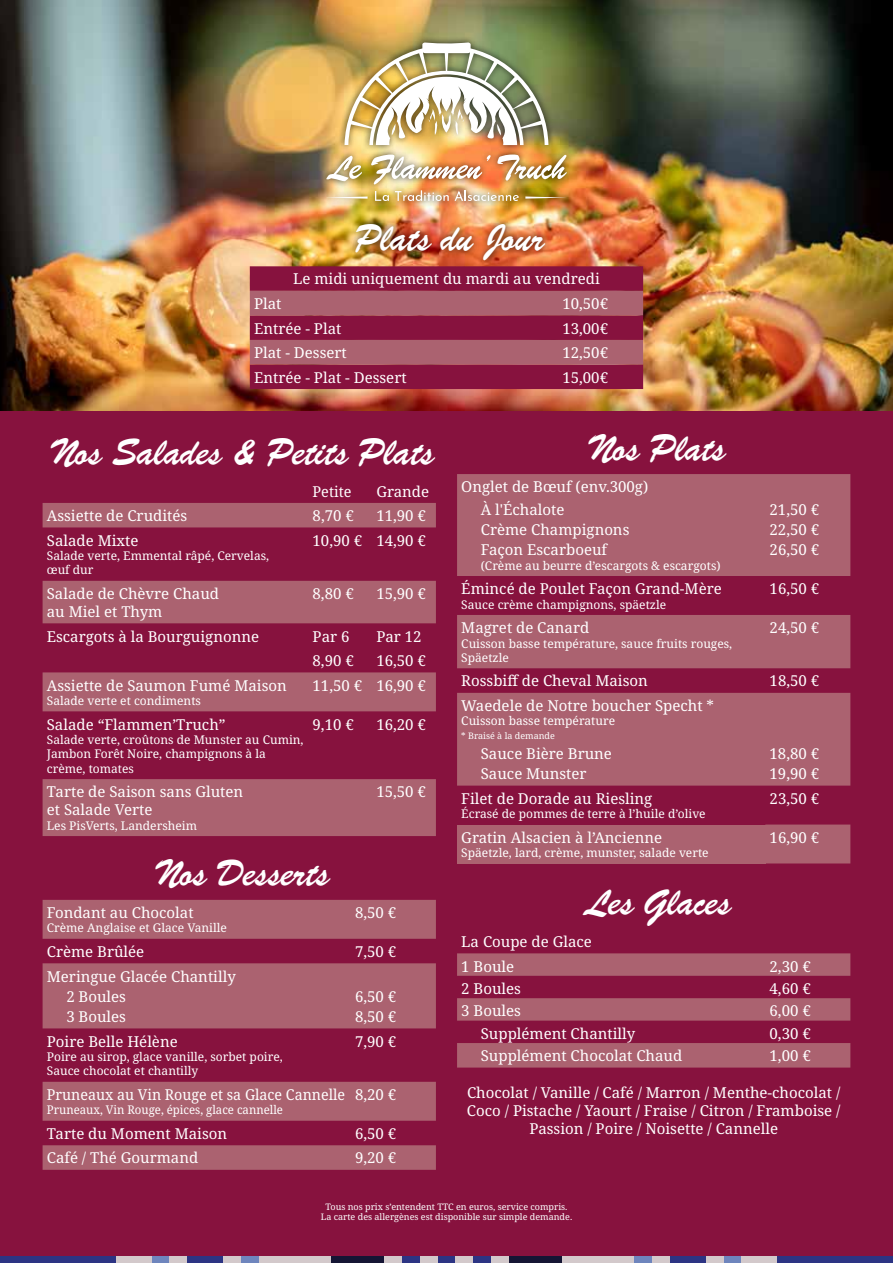
<style>
.page{position:relative;width:893px;height:1263px;background:#87123e}
.page>*{position:absolute;margin:0;border:0;box-sizing:border-box;transform-origin:0 0}
.t1{font:39px "Brush Script Opti";color:#fff}
.t2{font:15px/18px "Noto Serif";color:#fff}
.t3{font:15px "Noto Serif";color:#fff;scale:.95 1}
.t4{font:15px "Noto Serif";color:#fff;scale:.96 1}
.t5{font:12px/14.4px "Noto Serif";color:#fff}
.t6{font:12px "Noto Serif";color:#fff;scale:.95 1}
.t7{font:9px/10.8px "Noto Serif";color:#fff;text-align:center}
</style>
<div class="page">
<img style="left:0;top:0;width:893px;height:410px">
<div style="left:509px;top:1256px;width:54px;height:7px;background:#151534"></div>
<div style="left:330px;top:1256px;width:54px;height:7px;background:#151534"></div>
<div style="left:0;top:1256px;width:116px;height:7px;background:#2c3483"></div>
<div style="left:187px;top:1256px;width:36px;height:7px;background:#2c3483"></div>
<div style="left:670px;top:1256px;width:36px;height:7px;background:#2c3483"></div>
<div style="left:473px;top:1256px;width:18px;height:7px;background:#2c3483"></div>
<div style="left:438px;top:1256px;width:17px;height:7px;background:#2c3483"></div>
<div style="left:402px;top:1256px;width:18px;height:7px;background:#2c3483"></div>
<div style="left:777px;top:1256px;width:116px;height:7px;background:#2c3483"></div>
<div style="left:152px;top:1256px;width:17px;height:7px;background:#6e85bd"></div>
<div style="left:241px;top:1256px;width:18px;height:7px;background:#6e85bd"></div>
<div style="left:724px;top:1256px;width:17px;height:7px;background:#6e85bd"></div>
<div style="left:634px;top:1256px;width:18px;height:7px;background:#6e85bd"></div>
<div style="left:116px;top:1256px;width:36px;height:7px;background:#d3c9cb"></div>
<div style="left:259px;top:1256px;width:71px;height:7px;background:#d3c9cb"></div>
<div style="left:169px;top:1256px;width:18px;height:7px;background:#d3c9cb"></div>
<div style="left:223px;top:1256px;width:18px;height:7px;background:#d3c9cb"></div>
<div style="left:741px;top:1256px;width:36px;height:7px;background:#d3c9cb"></div>
<div style="left:563px;top:1256px;width:71px;height:7px;background:#d3c9cb"></div>
<div style="left:706px;top:1256px;width:18px;height:7px;background:#d3c9cb"></div>
<div style="left:652px;top:1256px;width:18px;height:7px;background:#d3c9cb"></div>
<div style="left:491px;top:1256px;width:18px;height:7px;background:#d3c9cb"></div>
<div style="left:384px;top:1256px;width:18px;height:7px;background:#d3c9cb"></div>
<div style="left:455px;top:1256px;width:18px;height:7px;background:#d3c9cb"></div>
<div style="left:420px;top:1256px;width:18px;height:7px;background:#d3c9cb"></div>
<svg style="left:43px;top:900px;width:393px;height:270px;fill:#ab6270"></svg>
<svg style="left:457px;top:953px;width:393px;height:114px"></svg>
<div style="left:320px;top:36px;width:253px;height:172px;background:#000;opacity:.75"></div>
<svg style="left:326px;top:156px;width:36px;height:25px"></svg>
<img style="left:371px;top:155px;width:120px;height:29px">
<img style="left:497px;top:155px;width:70px;height:26px">
<svg style="left:525px;top:196px;width:42px;height:3px"></svg>
<svg style="left:326px;top:196px;width:42px;height:3px"></svg>
<svg style="left:375px;top:191px;width:14px;height:10px"></svg>
<svg style="left:395px;top:190px;width:54px;height:11px"></svg>
<svg style="left:455px;top:190px;width:64px;height:11px"></svg>
<img style="left:345px;top:42px;width:203px;height:103px">
<svg style="left:457px;top:474px;width:393px;height:389px;fill:#ab6270"></svg>
<div style="left:457px;top:824px;width:308px;height:39px;background:#ab6270"></div>
<svg style="left:250px;top:266px;width:393px;height:123px"></svg>
<svg style="left:250px;top:291px;width:393px;height:73px"></svg>
<svg style="left:43px;top:503px;width:393px;height:333px"></svg>
<div style="left:349px;top:217px;width:202px;height:50px;background:#000;opacity:.75"></div>
<h1 class="t1" style="left:352px;top:215px;width:190px">Plats du Jour</h1>
<p class="t2" style="left:293px;top:271px;width:308px">Le midi uniquement du mardi au vendredi</p>
<p class="t2" style="left:254px;top:295px;width:29px">Plat</p>
<p class="t2" style="left:562px;top:295px;width:47px">10,50€</p>
<p class="t2" style="left:254px;top:320px;width:89px">Entrée - Plat</p>
<p class="t2" style="left:562px;top:320px;width:47px">13,00€</p>
<p class="t2" style="left:254px;top:344px;width:94px">Plat - Dessert</p>
<p class="t2" style="left:562px;top:344px;width:47px">12,50€</p>
<p class="t2" style="left:254px;top:369px;width:154px">Entrée - Plat - Dessert</p>
<p class="t2" style="left:562px;top:369px;width:47px">15,00€</p>
<h1 class="t1" style="left:47px;top:429px;width:385px">Nos Salades &amp; Petits Plats</h1>
<p class="t4" style="left:313px;top:481px;width:42px">Petite</p>
<p class="t2" style="left:376px;top:483px;width:54px">Grande</p>
<p class="t2" style="left:47px;top:507px;width:142px">Assiette de Crudités</p>
<p class="t2" style="left:313px;top:507px;width:43px">8,70 €</p>
<p class="t2" style="left:376px;top:507px;width:51px">11,90 €</p>
<p class="t2" style="left:47px;top:532px;width:93px">Salade Mixte</p>
<p class="t5" style="left:47px;top:549px;width:224px">Salade verte, Emmental râpé, Cervelas, œuf dur</p>
<p class="t2" style="left:313px;top:532px;width:115px">10,90 € 14,90 €</p>
<p class="t2" style="left:47px;top:585px;width:174px">Salade de Chèvre Chaud au Miel et Thym</p>
<p class="t2" style="left:313px;top:585px;width:43px">8,80 €</p>
<p class="t2" style="left:376px;top:585px;width:51px">15,90 €</p>
<p class="t2" style="left:47px;top:627px;width:214px">Escargots à la Bourguignonne</p>
<p class="t2" style="left:313px;top:627px;width:38px">Par 6</p>
<p class="t2" style="left:376px;top:627px;width:47px">Par 12</p>
<p class="t2" style="left:313px;top:652px;width:43px">8,90 €</p>
<p class="t2" style="left:376px;top:652px;width:51px">16,50 €</p>
<p class="t2" style="left:47px;top:677px;width:241px">Assiette de Saumon Fumé Maison</p>
<p class="t5" style="left:47px;top:694px;width:156px">Salade verte et condiments</p>
<p class="t2" style="left:313px;top:677px;width:115px">11,50 € 16,90 €</p>
<p class="t2" style="left:47px;top:716px;width:180px">Salade “Flammen’Truch”</p>
<p class="t5" style="left:47px;top:733px;width:258px">Salade verte, croûtons de Munster au Cumin,<br>Jambon Forêt Noire, champignons à la crème, tomates</p>
<p class="t2" style="left:47px;top:783px;width:198px">Tarte de Saison sans Gluten et Salade Verte</p>
<p class="t5" style="left:47px;top:818px;width:152px">Les PisVerts, Landersheim</p>
<p class="t2" style="left:313px;top:716px;width:43px">9,10 €</p>
<p class="t2" style="left:376px;top:716px;width:51px">16,20 €</p>
<p class="t2" style="left:376px;top:783px;width:51px">15,50 €</p>
<h1 class="t1" style="left:152px;top:850px;width:176px">Nos Desserts</h1>
<p class="t2" style="left:47px;top:904px;width:148px">Fondant au Chocolat</p>
<p class="t5" style="left:47px;top:921px;width:182px">Crème Anglaise et Glace Vanille</p>
<p class="t2" style="left:355px;top:904px;width:43px">8,50 €</p>
<p class="t2" style="left:47px;top:943px;width:99px">Crème Brûlée</p>
<p class="t2" style="left:355px;top:943px;width:43px">7,50 €</p>
<p class="t2" style="left:66px;top:966px;width:171px;line-height:20.2px;text-indent:-20px">Meringue Glacée Chantilly<br>2 Boules</p>
<p class="t2" style="left:355px;top:988px;width:43px">6,50 €</p>
<p class="t2" style="left:66px;top:1008px;width:61px">3 Boules</p>
<p class="t2" style="left:355px;top:1008px;width:43px">8,50 €</p>
<p class="t2" style="left:47px;top:1033px;width:132px">Poire Belle Hélène</p>
<p class="t5" style="left:47px;top:1050px;width:237px">Poire au sirop, glace vanille, sorbet poire,<br>Sauce chocolat et chantilly</p>
<p class="t2" style="left:355px;top:1033px;width:43px">7,90 €</p>
<p class="t3" style="left:47px;top:1084px;width:316px">Pruneaux au Vin Rouge et sa Glace Cannelle</p>
<p class="t6" style="left:47px;top:1102px;width:250px">Pruneaux, Vin Rouge, épices, glace cannelle</p>
<p class="t2" style="left:355px;top:1086px;width:43px">8,20 €</p>
<p class="t2" style="left:47px;top:1125px;width:182px">Tarte du Moment Maison</p>
<p class="t2" style="left:355px;top:1125px;width:43px">6,50 €</p>
<p class="t2" style="left:47px;top:1149px;width:153px">Café / Thé Gourmand</p>
<p class="t2" style="left:355px;top:1149px;width:43px">9,20 €</p>
<h1 class="t1" style="left:585px;top:425px;width:139px">Nos Plats</h1>
<p class="t2" style="left:481px;top:476px;width:169px;line-height:22.4px;text-indent:-20px">Onglet de Bœuf (env.300g)<br>À l'Échalote</p>
<p class="t2" style="left:770px;top:501px;width:51px">21,50 €</p>
<p class="t2" style="left:481px;top:521px;width:150px">Crème Champignons</p>
<p class="t2" style="left:770px;top:521px;width:51px">22,50 €</p>
<p class="t2" style="left:481px;top:541px;width:128px">Façon Escarboeuf</p>
<p class="t5" style="left:481px;top:558px;width:241px">(Crème au beurre d’escargots &amp; escargots)</p>
<p class="t2" style="left:770px;top:541px;width:51px">26,50 €</p>
<p class="t2" style="left:461px;top:580px;width:262px">Émincé de Poulet Façon Grand-Mère</p>
<p class="t5" style="left:461px;top:597px;width:206px">Sauce crème champignons, späetzle</p>
<p class="t2" style="left:461px;top:619px;width:130px">Magret de Canard</p>
<p class="t5" style="left:461px;top:636px;width:272px">Cuisson basse température, sauce fruits rouges,<br>Späetzle</p>
<p class="t2" style="left:770px;top:580px;width:51px">16,50 €</p>
<p class="t2" style="left:770px;top:619px;width:51px">24,50 €</p>
<p class="t2" style="left:461px;top:672px;width:188px">Rossbiff de Cheval Maison</p>
<p class="t2" style="left:770px;top:672px;width:51px">18,50 €</p>
<p class="t2" style="left:461px;top:697px;width:254px">Waedele de Notre boucher Specht *</p>
<p class="t5" style="left:461px;top:714px;width:155px">Cuisson basse température</p>
<p class="t7" style="left:461px;top:730px;width:95px">* Braisé à la demande</p>
<p class="t2" style="left:481px;top:745px;width:133px">Sauce Bière Brune</p>
<p class="t2" style="left:770px;top:745px;width:51px">18,80 €</p>
<p class="t2" style="left:481px;top:765px;width:107px">Sauce Munster</p>
<p class="t2" style="left:770px;top:765px;width:51px">19,90 €</p>
<p class="t2" style="left:461px;top:790px;width:193px">Filet de Dorade au Riesling</p>
<p class="t5" style="left:461px;top:807px;width:246px">Écrasé de pommes de terre à l’huile d’olive</p>
<p class="t2" style="left:770px;top:790px;width:51px">23,50 €</p>
<p class="t2" style="left:461px;top:829px;width:202px">Gratin Alsacien à l’Ancienne</p>
<p class="t5" style="left:461px;top:846px;width:249px">Späetzle, lard, crème, munster, salade verte</p>
<h1 class="t1" style="left:580px;top:879px;width:150px">Les Glaces</h1>
<p class="t2" style="left:461px;top:930px;width:132px;line-height:24.6px">La Coupe de Glace<br>1 Boule</p>
<p class="t2" style="left:770px;top:829px;width:51px">16,90 €</p>
<p class="t2" style="left:770px;top:957px;width:43px">2,30 €</p>
<p class="t2" style="left:461px;top:980px;width:61px">2 Boules</p>
<p class="t2" style="left:770px;top:980px;width:43px">4,60 €</p>
<p class="t2" style="left:461px;top:1002px;width:61px">3 Boules</p>
<p class="t2" style="left:770px;top:1002px;width:43px">6,00 €</p>
<p class="t2" style="left:481px;top:1025px;width:156px">Supplément Chantilly</p>
<p class="t2" style="left:770px;top:1025px;width:43px">0,30 €</p>
<p class="t2" style="left:481px;top:1047px;width:203px">Supplément Chocolat Chaud</p>
<p class="t2" style="left:770px;top:1047px;width:43px">1,00 €</p>
<p class="t2" style="left:467px;top:1083px;width:375px;text-align:center">Chocolat / Vanille / Café / Marron / Menthe-chocolat /<br>Coco / Pistache / Yaourt / Fraise / Citron / Framboise /<br>Passion / Poire / Noisette / Cannelle</p>
<p class="t7" style="left:321px;top:1201px;width:253px">Tous nos prix s’entendent TTC en euros, service compris.<br>La carte des allergènes est disponible sur simple demande.</p>
</div>
